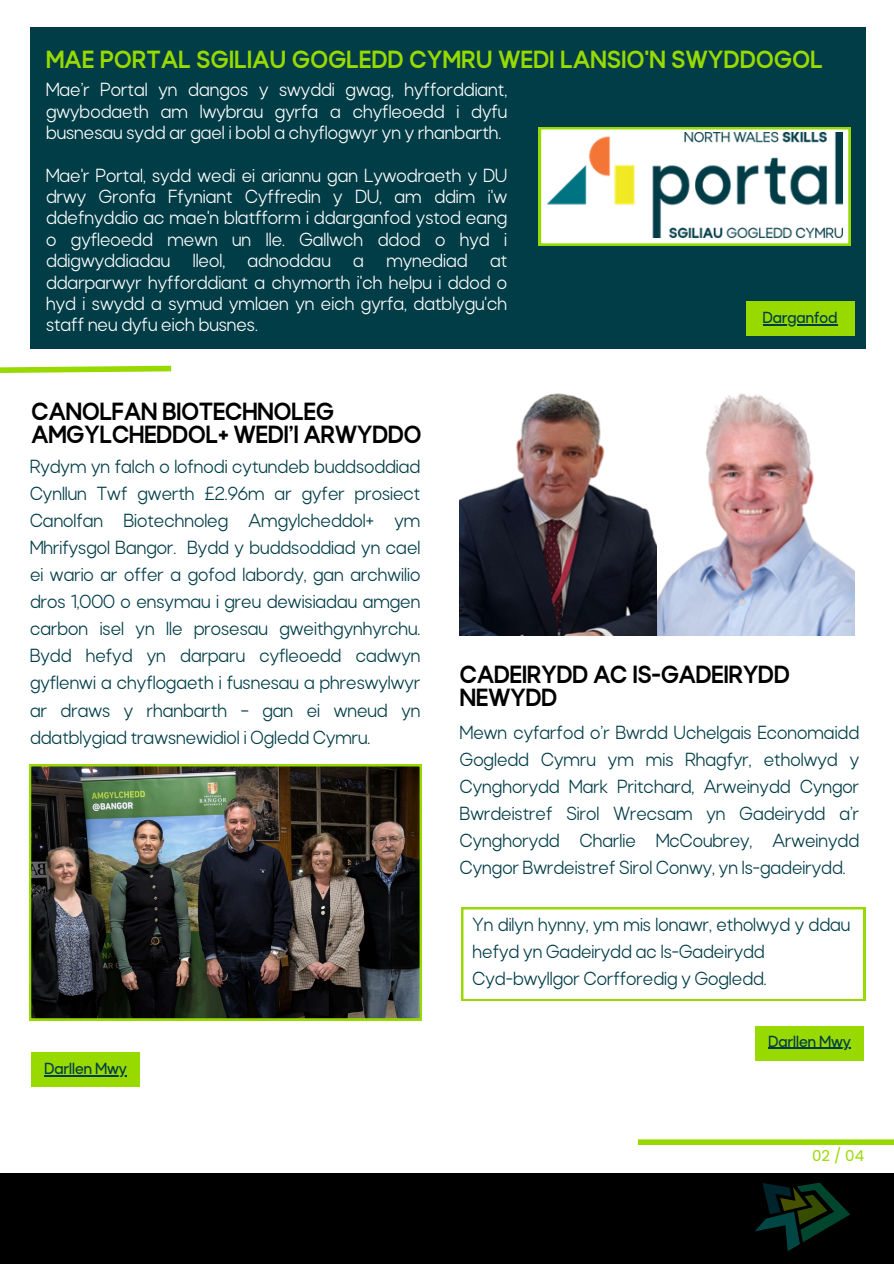
<style>
.page{position:relative;width:894px;height:1264px;background:#fff}
.page>*{position:absolute;margin:0;border:0;box-sizing:border-box;transform-origin:0 0}
.t1{font:800 25.5px/23.7px "Rota";color:#000}
.t2{font:800 25.5px "Rota";letter-spacing:.015em;color:#98d900}
.t3{font:19.5px/27px "Rota";color:#003d47;text-align:justify}
.t4{font:19.5px/21.3px "Rota";color:#fff;text-align:justify}
.t5{font:600 16.5px "Rota";color:#003d47}
.t6{font:15px "Poppins";color:#98d900}
</style>
<div class="page">
<div style="left:30px;top:27px;width:835px;height:321px;background:#003d47"></div>
<div style="left:0;top:1173px;width:893px;height:90px;background:#000"></div>
<svg style="left:0;top:365px;width:172px;height:8px"></svg>
<svg style="left:538px;top:127px;width:312px;height:118px"></svg>
<img style="left:547px;top:133px;width:295px;height:105px">
<img style="left:460px;top:393px;width:196px;height:242px">
<img style="left:657px;top:393px;width:197px;height:242px">
<svg style="left:461px;top:907px;width:404px;height:93px"></svg>
<div style="left:637px;top:1139px;width:256px;height:5px;background:#98d900"></div>
<div style="left:31px;top:1051px;width:109px;height:35px;background:#98d900"></div>
<div style="left:745px;top:301px;width:109px;height:35px;background:#98d900"></div>
<div style="left:755px;top:1025px;width:108px;height:35px;background:#98d900"></div>
<svg style="left:755px;top:1182px;width:95px;height:69px"></svg>
<img style="left:29px;top:764px;width:392px;height:256px">
<hr style="left:44px;top:1074px;width:83px;height:2px;background:#003d47">
<hr style="left:762px;top:324px;width:75px;height:1px;background:#003d47">
<hr style="left:768px;top:1047px;width:82px;height:2px;background:#003d47">
<h3 class="t2" style="left:46px;top:50px;width:777px">MAE PORTAL SGILIAU GOGLEDD CYMRU WEDI LANSIO'N SWYDDOGOL</h3>
<h1 class="t4" style="left:46px;top:81px;width:462px">Mae’r Portal yn dangos y swyddi gwag, hyfforddiant, gwybodaeth am lwybrau gyrfa a chyfleoedd i dyfu busnesau sydd ar gael i bobl a chyflogwyr yn y rhanbarth.</h1>
<p class="t4" style="left:46px;top:166px;width:462px">Mae'r Portal, sydd wedi ei ariannu gan Lywodraeth y DU drwy Gronfa Ffyniant Cyffredin y DU, am ddim i'w ddefnyddio ac mae'n blatfform i ddarganfod ystod eang o gyfleoedd mewn un lle. Gallwch ddod o hyd i ddigwyddiadau lleol, adnoddau a mynediad at ddarparwyr hyfforddiant a chymorth i'ch helpu i ddod o hyd i swydd a symud ymlaen yn eich gyrfa, datblygu'ch staff neu dyfu eich busnes.</p>
<h1 class="t1" style="left:31px;top:402px;width:391px">CANOLFAN BIOTECHNOLEG<br>AMGYLCHEDDOL+ WEDI’I ARWYDDO</h1>
<p class="t5" style="left:762px;top:311px;width:76px">Darganfod</p>
<h2 class="t3" style="left:30px;top:455px;width:392px">Rydym yn falch o lofnodi cytundeb buddsoddiad Cynllun Twf gwerth £2.96m ar gyfer prosiect Canolfan Biotechnoleg Amgylcheddol+ ym Mhrifysgol Bangor. Bydd y buddsoddiad yn cael ei wario ar offer a gofod labordy, gan archwilio dros 1,000 o ensymau i greu dewisiadau amgen carbon isel yn lle prosesau gweithgynhyrchu.<br>Bydd hefyd yn darparu cyfleoedd cadwyn gyflenwi a chyflogaeth i fusnesau a phreswylwyr ar draws y rhanbarth – gan ei wneud yn ddatblygiad trawsnewidiol i Ogledd Cymru.</h2>
<p class="t5" style="left:44px;top:1061px;width:84px">Darllen Mwy</p>
<h2 class="t1" style="left:460px;top:665px;width:331px">CADEIRYDD AC IS-GADEIRYDD<br>NEWYDD</h2>
<h2 class="t3" style="left:460px;top:721px;width:400px">Mewn cyfarfod o’r Bwrdd Uchelgais Economaidd Gogledd Cymru ym mis Rhagfyr, etholwyd y Cynghorydd Mark Pritchard, Arweinydd Cyngor Bwrdeistref Sirol Wrecsam yn Gadeirydd a’r Cynghorydd Charlie McCoubrey, Arweinydd Cyngor Bwrdeistref Sirol Conwy, yn Is-gadeirydd.</h2>
<p class="t3" style="left:472px;top:913px;width:379px;text-align:left">Yn dilyn hynny, ym mis Ionawr, etholwyd y ddau hefyd yn Gadeirydd ac Is-Gadeirydd<br>Cyd-bwyllgor Corfforedig y Gogledd.</p>
<h1 class="t5" style="left:768px;top:1034px;width:84px">Darllen Mwy</h1>
<p class="t6" style="left:811px;top:1145px;width:54px">02 / 04</p>
</div>
